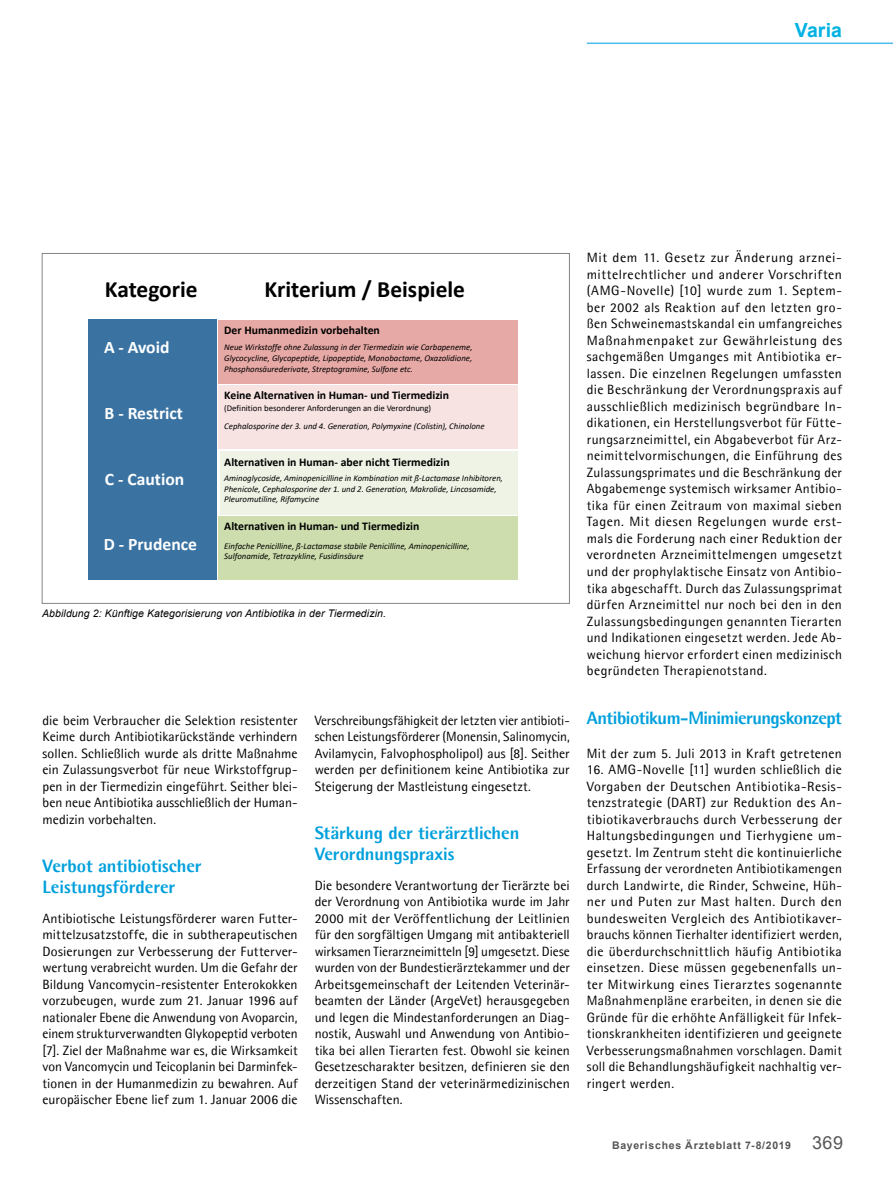
<style>
.page{position:relative;width:893px;height:1191px;background:#fff}
.page>*{position:absolute;margin:0;border:0;box-sizing:border-box;transform-origin:0 0}
.t1{font:700 23.4px "Calibri";color:#000}
.t2{font:700 19.5px "Arial";color:#00b2e4}
.t3{font:800 18px/21px "Agfa Rotis Semisans";letter-spacing:-.01em;color:#00a0dc}
.t4{font:800 18px "Agfa Rotis Semisans";letter-spacing:-.03em;color:#00a0dc}
.t5{font:700 17.55px "Calibri";color:#fff}
.t6{font:13.5px/16.5px "Agfa Rotis Semisans";letter-spacing:.01em;color:#000;text-align:justify}
.t7{font:700 11.7px "Calibri";color:#000}
.t8{font:italic 10.5px "Arial";letter-spacing:.01em;color:#000}
.t9{font:700 10.5px "Arial";letter-spacing:.07em;color:#565655}
.t10{font:italic 8.85px/10.5px "Calibri";color:#000}
.t11{font:8.85px "Calibri";color:#000}
.s1{font-weight:400;font-size:18px}
</style>
<div class="page">
<hr style="left:587px;top:43px;width:306px;height:1px;background:#4dbce8">
<div style="left:88px;top:320px;width:129px;height:260px;background:#3a73a2"></div>
<div style="left:218px;top:320px;width:299px;height:63px;background:#e7a9a5"></div>
<div style="left:218px;top:385px;width:299px;height:64px;background:#f7e3e2"></div>
<div style="left:220px;top:451px;width:297px;height:64px;background:#eff3e5"></div>
<div style="left:218px;top:516px;width:299px;height:64px;background:#cdddad"></div>
<h2 class="t2" style="left:795px;top:16px;width:49px">Varia</h2>
<h1 class="t1" style="left:105px;top:273px;width:94px">Kategorie</h1>
<h1 class="t1" style="left:265px;top:273px;width:202px">Kriterium / Beispiele</h1>
<p class="t7" style="left:224px;top:321px;width:157px">Der Humanmedizin vorbehalten</p>
<p class="t5" style="left:104px;top:335px;width:67px">A - Avoid</p>
<p class="t5" style="left:105px;top:400px;width:80px">B - Restrict</p>
<p class="t5" style="left:105px;top:466px;width:81px">C - Caution</p>
<p class="t5" style="left:104px;top:532px;width:95px">D - Prudence</p>
<p class="t10" style="left:224px;top:342px;width:250px;text-align:justify">Neue Wirkstoffe ohne Zulassung in der Tiermedizin wie Carbapeneme, Glycocycline, Glycopeptide, Lipopeptide, Monobactame, Oxazolidione, Phosphonsäurederivate, Streptogramine, Sulfone etc.</p>
<p class="t7" style="left:224px;top:387px;width:226px">Keine Alternativen in Human- und Tiermedizin</p>
<p class="t11" style="left:224px;top:402px;width:209px">(Definition besonderer Anforderungen an die Verordnung)</p>
<p class="t10" style="left:224px;top:421px;width:262px">Cephalosporine der 3. und 4. Generation, Polymyxine (Colistin), Chinolone</p>
<p class="t7" style="left:224px;top:454px;width:227px">Alternativen in Human- aber nicht Tiermedizin</p>
<p class="t10" style="left:224px;top:472px;width:280px">Aminoglycoside, Aminopenicilline in Kombination mit ß-Lactamase Inhibitoren,<br>Phenicole, Cephalosporine der 1. und 2. Generation, Makrolide, Lincosamide,<br>Pleuromutiline, Rifamycine</p>
<p class="t10" style="left:224px;top:540px;width:247px">Einfache Penicilline, ß-Lactamase stabile Penicilline, Aminopenicilline,<br>Sulfonamide, Tetrazykline, Fusidinsäure</p>
<p class="t7" style="left:224px;top:517px;width:197px">Alternativen in Human- und Tiermedizin</p>
<p class="t8" style="left:42px;top:607px;width:345px">Abbildung 2: Künftige Kategorisierung von Antibiotika in der Tiermedizin.</p>
<p class="t6" style="left:43px;top:711px;width:257px">die beim Verbraucher die Selektion resistenter Keime durch Antibiotikarückstände verhindern sollen. Schließlich wurde als dritte Maßnahme ein Zulassungsverbot für neue Wirkstoffgrup&shy;pen in der Tiermedizin eingeführt. Seither blei&shy;ben neue Antibiotika ausschließlich der Human&shy;medizin vorbehalten.</p>
<h3 class="t3" style="left:43px;top:855px;width:161px">Verbot antibiotischer<br>Leistungsförderer</h3>
<p class="t6" style="left:43px;top:909px;width:257px">Antibiotische Leistungsförderer waren Futter&shy;mittelzusatzstoffe, die in subtherapeutischen Dosierungen zur Verbesserung der Futterver&shy;wertung verabreicht wurden. Um die Gefahr der Bildung Vancomycin-resistenter Enterokokken vorzubeugen, wurde zum 21. Januar 1996 auf nationaler Ebene die Anwendung von Avoparcin, einem strukturverwandten Glykopeptid verboten [7]. Ziel der Maßnahme war es, die Wirksamkeit von Vancomycin und Teicoplanin bei Darminfek&shy;tionen in der Humanmedizin zu bewahren. Auf europäischer Ebene lief zum 1. Januar 2006 die</p>
<p class="t6" style="left:315px;top:711px;width:257px">Verschreibungsfähigkeit der letzten vier antibioti&shy;schen Leistungsförderer (Monensin, Salinomycin, Avilamycin, Falvophospholipol) aus [8]. Seither werden per definitionem keine Antibiotika zur Steigerung der Mastleistung eingesetzt.</p>
<h3 class="t3" style="left:315px;top:822px;width:206px">Stärkung der tierärztlichen<br>Verordnungspraxis</h3>
<p class="t6" style="left:315px;top:876px;width:257px">Die besondere Verantwortung der Tierärzte bei der Verordnung von Antibiotika wurde im Jahr 2000 mit der Veröffentlichung der Leitlinien für den sorgfältigen Umgang mit antibakteriell wirksamen Tierarzneimitteln [9] umgesetzt. Diese wurden von der Bundestierärztekammer und der Arbeitsgemeinschaft der Leitenden Veterinär&shy;beamten der Länder (ArgeVet) herausgegeben und legen die Mindestanforderungen an Diag&shy;nostik, Auswahl und Anwendung von Antibio&shy;tika bei allen Tierarten fest. Obwohl sie keinen Gesetzescharakter besitzen, definieren sie den derzeitigen Stand der veterinärmedizinischen Wissenschaften.</p>
<p class="t6" style="left:587px;top:249px;width:257px">Mit dem 11. Gesetz zur Änderung arznei&shy;mittelrechtlicher und anderer Vorschriften (AMG-Novelle) [10] wurde zum 1. Septem&shy;ber 2002 als Reaktion auf den letzten gro&shy;ßen Schweinemastskandal ein umfangreiches Maßnahmenpaket zur Gewährleistung des sachgemäßen Umganges mit Antibiotika er&shy;lassen. Die einzelnen Regelungen umfassten die Beschränkung der Verordnungspraxis auf ausschließlich medizinisch begründbare In&shy;dikationen, ein Herstellungsverbot für Fütte&shy;rungsarzneimittel, ein Abgabeverbot für Arz&shy;neimittelvormischungen, die Einführung des Zulassungsprimates und die Beschränkung der Abgabemenge systemisch wirksamer Antibio&shy;tika für einen Zeitraum von maximal sieben Tagen. Mit diesen Regelungen wurde erst&shy;mals die Forderung nach einer Reduktion der verordneten Arzneimittelmengen umgesetzt und der prophylaktische Einsatz von Antibio&shy;tika abgeschafft. Durch das Zulassungsprimat dürfen Arzneimittel nur noch bei den in den Zulassungsbedingungen genannten Tierarten und Indikationen eingesetzt werden. Jede Ab&shy;weichung hiervor erfordert einen medizinisch begründeten Therapienotstand.</p>
<h3 class="t4" style="left:587px;top:706px;width:257px">Antibiotikum-Minimierungskonzept</h3>
<p class="t6" style="left:587px;top:744px;width:257px">Mit der zum 5. Juli 2013 in Kraft getretenen</p>
<p class="t6" style="left:587px;top:761px;width:257px">16. AMG-Novelle [11] wurden schließlich die Vorgaben der Deutschen Antibiotika-Resis&shy;tenzstrategie (DART) zur Reduktion des An&shy;tibiotikaverbrauchs durch Verbesserung der Haltungsbedingungen und Tierhygiene um&shy;gesetzt. Im Zentrum steht die kontinuierliche Erfassung der verordneten Antibiotikamengen durch Landwirte, die Rinder, Schweine, Hüh&shy;ner und Puten zur Mast halten. Durch den bundesweiten Vergleich des Antibiotikaver&shy;brauchs können Tierhalter identifiziert werden, die überdurchschnittlich häufig Antibiotika einsetzen. Diese müssen gegebenenfalls un&shy;ter Mitwirkung eines Tierarztes sogenannte Maßnahmenpläne erarbeiten, in denen sie die Gründe für die erhöhte Anfälligkeit für Infek&shy;tionskrankheiten identifizieren und geeignete Verbesserungsmaßnahmen vorschlagen. Damit soll die Behandlungshäufigkeit nachhaltig ver&shy;ringert werden.</p>
<p class="t9" style="left:612px;top:1137px;width:232px">Bayerisches Ärzteblatt 7-8/2019 <span class="s1">369</span></p>
</div>
